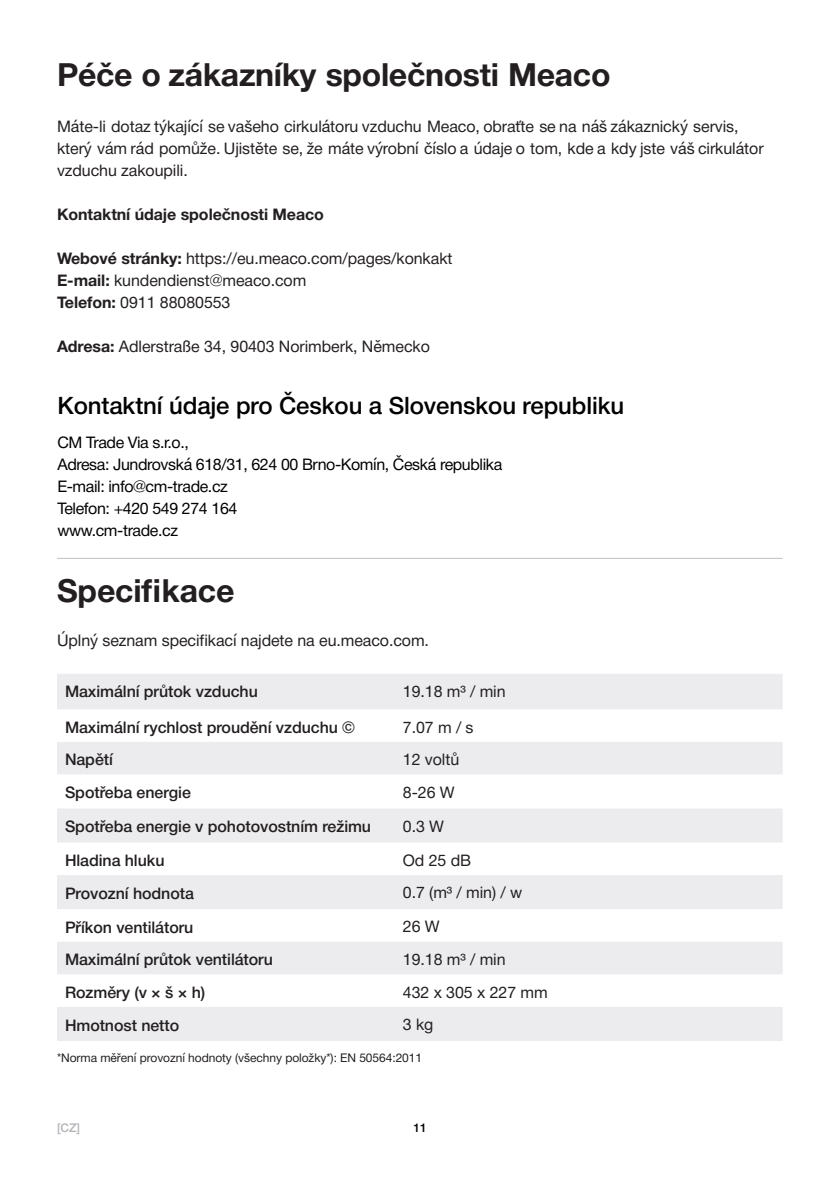
<style>
.page{position:relative;width:840px;height:1192px;background:#fff}
.page>*{position:absolute;margin:0;border:0;box-sizing:border-box;transform-origin:0 0}
.t1{font:700 32px "Helvetica Neue";letter-spacing:-.01em;color:#231f20}
.t2{font:500 24px "Helvetica Neue";letter-spacing:-.005em;color:#000}
.t3{font:16px/22px "Helvetica Neue";letter-spacing:-.005em;color:#231f20}
.t4{font:500 16px "Helvetica Neue";letter-spacing:-.005em;color:#231f20}
.t5{font:16px/22px "Helvetica Neue";letter-spacing:-.025em;color:#000}
.t6{font:700 16px "Helvetica Neue";letter-spacing:-.005em;color:#231f20}
.t7{font:12px "Helvetica Neue";letter-spacing:-.005em;color:#231f20}
.t8{font:500 12px "Helvetica Neue";color:#b2b3b7}
.t9{font:500 12px "Helvetica Neue";color:#000}
.s1{font-weight:700}
</style>
<div class="page">
<hr style="left:57px;top:558px;width:726px;height:1px;background:#bfbfbf">
<svg style="left:57px;top:674px;width:726px;height:367px;fill:#ececee"></svg>
<h1 class="t1" style="left:57px;top:64px;width:555px">Péče o zákazníky společnosti Meaco</h1>
<p class="t3" style="left:57px;top:117px;width:708px">Máte-li dotaz týkající se vašeho cirkulátoru vzduchu Meaco, obraťte se na náš zákaznický servis, který vám rád pomůže. Ujistěte se, že máte výrobní číslo a údaje o tom, kde a kdy jste váš cirkulátor vzduchu zakoupili.</p>
<p class="t6" style="left:57px;top:209px;width:269px">Kontaktní údaje společnosti Meaco</p>
<p class="t3" style="left:57px;top:249px;width:397px"><span class="s1">Webové stránky:</span> https://eu.meaco.com/pages/konkakt<br><span class="s1">E-mail:</span> kundendienst@meaco.com<br><span class="s1">Telefon:</span> 0911 88080553</p>
<p class="t3" style="left:57px;top:337px;width:374px"><span class="s1">Adresa:</span> Adlerstraße 34, 90403 Norimberk, Německo</p>
<h2 class="t2" style="left:57px;top:397px;width:568px">Kontaktní údaje pro Českou a Slovenskou republiku</h2>
<p class="t5" style="left:57px;top:433px;width:446px">CM Trade Via s.r.o.,<br>Adresa: Jundrovská 618/31, 624 00 Brno-Komín, Česká republika<br>E-mail: info@cm-trade.cz<br>Telefon: +420 549 274 164<br>www.cm-trade.cz</p>
<h1 class="t1" style="left:57px;top:579px;width:179px">Specifikace</h1>
<p class="t3" style="left:57px;top:631px;width:374px">Úplný seznam specifikací najdete na eu.meaco.com.</p>
<p class="t4" style="left:65px;top:686px;width:194px">Maximální průtok vzduchu</p>
<p class="t3" style="left:403px;top:682px;width:104px">19.18 m³ / min</p>
<p class="t4" style="left:65px;top:721px;width:292px">Maximální rychlost proudění vzduchu ©</p>
<p class="t3" style="left:403px;top:717px;width:72px">7.07 m / s</p>
<p class="t4" style="left:65px;top:754px;width:49px">Napětí</p>
<p class="t3" style="left:403px;top:750px;width:58px">12 voltů</p>
<p class="t4" style="left:65px;top:787px;width:127px">Spotřeba energie</p>
<p class="t3" style="left:403px;top:782px;width:53px">8-26 W</p>
<p class="t4" style="left:65px;top:821px;width:308px">Spotřeba energie v pohotovostním režimu</p>
<p class="t3" style="left:403px;top:816px;width:43px">0.3 W</p>
<p class="t4" style="left:65px;top:855px;width:101px">Hladina hluku</p>
<p class="t3" style="left:403px;top:851px;width:70px">Od 25 dB</p>
<p class="t4" style="left:65px;top:887px;width:130px">Provozní hodnota</p>
<p class="t3" style="left:403px;top:883px;width:121px">0.7 (m³ / min) / w</p>
<p class="t4" style="left:65px;top:921px;width:130px">Příkon ventilátoru</p>
<p class="t3" style="left:403px;top:917px;width:38px">26 W</p>
<p class="t4" style="left:65px;top:954px;width:209px">Maximální průtok ventilátoru</p>
<p class="t3" style="left:403px;top:950px;width:104px">19.18 m³ / min</p>
<p class="t4" style="left:65px;top:986px;width:142px">Rozměry (v × š × h)</p>
<p class="t3" style="left:403px;top:982px;width:146px">432 x 305 x 227 mm</p>
<p class="t4" style="left:65px;top:1019px;width:116px">Hmotnost netto</p>
<p class="t3" style="left:403px;top:1015px;width:32px">3 kg</p>
<p class="t7" style="left:57px;top:1053px;width:367px">*Norma měření provozní hodnoty (všechny položky*): EN 50564:2011</p>
<p class="t8" style="left:57px;top:1123px;width:25px">[CZ]</p>
<p class="t9" style="left:413px;top:1123px;width:15px">11</p>
</div>
